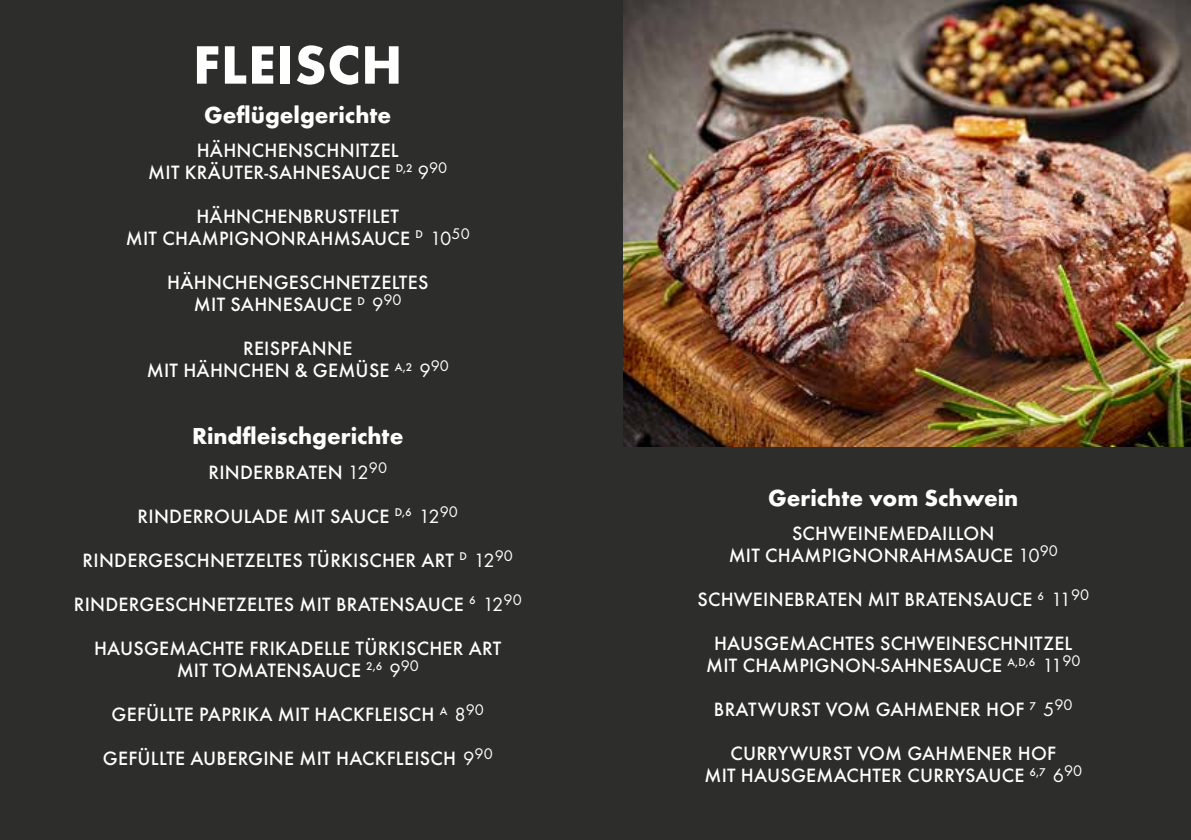
<style>
.page{position:relative;width:1191px;height:840px;background:#fff}
.page>*{position:absolute;margin:0;border:0;box-sizing:border-box;transform-origin:0 0}
.t1{font:700 56px "Futura TOT";letter-spacing:.015em;color:#fff}
.t2{font:700 24px "Futura TOT";color:#fff}
.t3{font:500 20px/22px "Futura TOT";letter-spacing:.015em;color:#fff;text-align:center}
.s1{font-weight:400}
</style>
<div class="page">
<div style="left:0;top:0;width:1191px;height:839px;background:#2d2d2c"></div>
<img style="left:624px;top:0;width:567px;height:446px">
<h1 class="t1" style="left:193px;top:30px;width:211px">FLEISCH</h1>
<p class="t2" style="left:204px;top:100px;width:189px">Geflügelgerichte</p>
<p class="t3" style="left:148px;top:139px;width:300px">HÄHNCHENSCHNITZEL<br>MIT KRÄUTER-SAHNESAUCE <sup>D,2</sup> <span class="s1">9</span><sup>90</sup></p>
<p class="t3" style="left:126px;top:205px;width:345px">HÄHNCHENBRUSTFILET<br>MIT CHAMPIGNONRAHMSAUCE <sup>D</sup> <span class="s1">10</span><sup>50</sup></p>
<p class="t3" style="left:167px;top:271px;width:263px">HÄHNCHENGESCHNETZELTES<br>MIT SAHNESAUCE <sup>D</sup> <span class="s1">9</span><sup>90</sup></p>
<p class="t3" style="left:147px;top:337px;width:303px">REISPFANNE<br>MIT HÄHNCHEN &amp; GEMÜSE <sup>A,2</sup> <span class="s1">9</span><sup>90</sup></p>
<p class="t2" style="left:192px;top:421px;width:213px">Rindfleischgerichte</p>
<p class="t3" style="left:208px;top:461px;width:180px">RINDERBRATEN <span class="s1">12</span><sup>90</sup></p>
<p class="t3" style="left:138px;top:505px;width:322px">RINDERROULADE MIT SAUCE <sup>D,6</sup> <span class="s1">12</span><sup>90</sup></p>
<p class="t3" style="left:83px;top:549px;width:432px">RINDERGESCHNETZELTES TÜRKISCHER ART <sup>D</sup> <span class="s1">12</span><sup>90</sup></p>
<p class="t3" style="left:74px;top:593px;width:449px">RINDERGESCHNETZELTES MIT BRATENSAUCE <sup>6</sup> <span class="s1">12</span><sup>90</sup></p>
<p class="t3" style="left:94px;top:637px;width:409px">HAUSGEMACHTE FRIKADELLE TÜRKISCHER ART<br>MIT TOMATENSAUCE <sup>2,6</sup> <span class="s1">9</span><sup>90</sup></p>
<p class="t3" style="left:112px;top:703px;width:374px">GEFÜLLTE PAPRIKA MIT HACKFLEISCH <sup>A</sup> <span class="s1">8</span><sup>90</sup></p>
<p class="t3" style="left:103px;top:747px;width:391px">GEFÜLLTE AUBERGINE MIT HACKFLEISCH <span class="s1">9</span><sup>90</sup></p>
<p class="t2" style="left:768px;top:482px;width:252px">Gerichte vom Schwein</p>
<p class="t3" style="left:728px;top:522px;width:331px">SCHWEINEMEDAILLON<br>MIT CHAMPIGNONRAHMSAUCE <span class="s1">10</span><sup>90</sup></p>
<p class="t3" style="left:697px;top:588px;width:393px">SCHWEINEBRATEN MIT BRATENSAUCE <sup>6</sup> <span class="s1">11</span><sup>90</sup></p>
<p class="t3" style="left:706px;top:632px;width:376px">HAUSGEMACHTES SCHWEINESCHNITZEL<br>MIT CHAMPIGNON-SAHNESAUCE <sup>A,D,6</sup> <span class="s1">11</span><sup>90</sup></p>
<p class="t3" style="left:714px;top:698px;width:360px">BRATWURST VOM GAHMENER HOF <sup>7</sup> <span class="s1">5</span><sup>90</sup></p>
<p class="t3" style="left:704px;top:742px;width:379px">CURRYWURST VOM GAHMENER HOF<br>MIT HAUSGEMACHTER CURRYSAUCE <sup>6,7</sup> <span class="s1">6</span><sup>90</sup></p>
</div>
